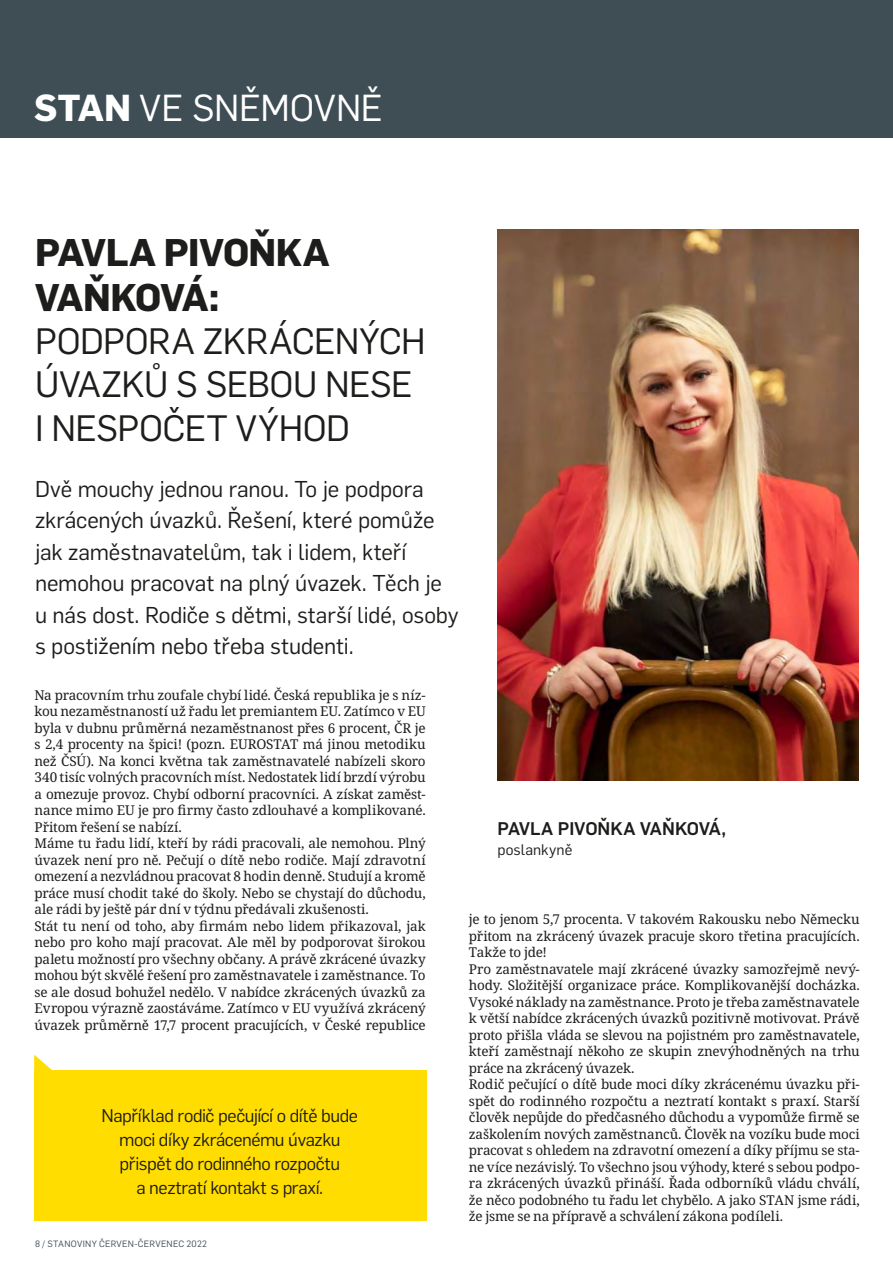
<style>
.page{position:relative;width:893px;height:1263px;background:#fff}
.page>*{position:absolute;margin:0;border:0;box-sizing:border-box;transform-origin:0 0}
.t1{font:700 37.8px/45.5px "Flama";letter-spacing:-.02em;color:#1d1d1b}
.t2{font:36.9px "Flama";letter-spacing:-.005em;color:#fff}
.t3{font:36px/43.2px "Flama";letter-spacing:-.015em;color:#1d1d1b}
.t4{font:22.5px/31.5px "Flama";letter-spacing:-.005em;color:#1d1d1b}
.t5{font:18px/24px "Flama";letter-spacing:-.02em;color:#1d1d1b;text-align:center}
.t6{font:500 18px "Flama";letter-spacing:-.005em;color:#1d1d1b}
.t7{font:15px "Flama";letter-spacing:.01em;color:#1d1d1b}
.t8{font:13.5px/16.5px "Noto Serif";letter-spacing:-.015em;color:#1d1d1b}
.t9{font:9px "Flama";letter-spacing:.03em;color:#3f4e55}
.s1{font-weight:700}
</style>
<div class="page">
<div style="left:0;top:0;width:893px;height:138px;background:#3f4e55"></div>
<img style="left:497px;top:230px;width:362px;height:550px">
<svg style="left:34px;top:1054px;width:18px;height:16px"></svg>
<div style="left:34px;top:1070px;width:393px;height:151px;background:#fd0"></div>
<h2 class="t2" style="left:34px;top:83px;width:350px"><span class="s1">STAN</span> VE SNĚMOVNĚ</h2>
<h1 class="t1" style="left:35px;top:227px;width:296px">PAVLA PIVOŇKA<br>VAŇKOVÁ:</h1>
<h3 class="t3" style="left:35px;top:318px;width:392px">PODPORA ZKRÁCENÝCH<br>ÚVAZKŮ S SEBOU NESE<br>I NESPOČET VÝHOD</h3>
<p class="t4" style="left:35px;top:472px;width:425px">Dvě mouchy jednou ranou. To je podpora zkrácených úvazků. Řešení, které pomůže jak zaměstnavatelům, tak i lidem, kteří nemohou pracovat na plný úvazek. Těch je u nás dost. Rodiče s dětmi, starší lidé, osoby s postižením nebo třeba studenti.</p>
<p class="t8" style="left:35px;top:687px;width:393px">Na pracovním trhu zoufale chybí lidé. Česká republika je s níz&shy;kou nezaměstnaností už řadu let premiantem EU. Zatímco v EU byla v dubnu průměrná nezaměstnanost přes 6 procent, ČR je s 2,4 procenty na špici! (pozn. EUROSTAT má jinou metodiku než ČSÚ). Na konci května tak zaměstnavatelé nabízeli skoro 340 tisíc volných pracovních míst. Nedostatek lidí brzdí výrobu a omezuje provoz. Chybí odborní pracovníci. A získat zaměst&shy;nance mimo EU je pro firmy často zdlouhavé a komplikované.<br>Přitom řešení se nabízí.<br>Máme tu řadu lidí, kteří by rádi pracovali, ale nemohou. Plný úvazek není pro ně. Pečují o dítě nebo rodiče. Mají zdravotní omezení a nezvládnou pracovat 8 hodin denně. Studují a kromě práce musí chodit také do školy. Nebo se chystají do důchodu, ale rádi by ještě pár dní v týdnu předávali zkušenosti.<br>Stát tu není od toho, aby firmám nebo lidem přikazoval, jak nebo pro koho mají pracovat. Ale měl by podporovat širokou paletu možností pro všechny občany. A právě zkrácené úvazky mohou být skvělé řešení pro zaměstnavatele i zaměstnance. To se ale dosud bohužel nedělo. V nabídce zkrácených úvazků za Evropou výrazně zaostáváme. Zatímco v EU využívá zkrácený úvazek průměrně 17,7 procent pracujících, v České republice</p>
<h3 class="t5" style="left:101px;top:1102px;width:258px">Například rodič pečující o dítě bude moci díky zkrácenému úvazku přispět do rodinného rozpočtu<br>a neztratí kontakt s praxí.</h3>
<p class="t9" style="left:35px;top:1238px;width:173px">8 / STANOVINY ČERVEN-ČERVENEC 2022</p>
<h3 class="t6" style="left:497px;top:816px;width:230px">PAVLA PIVOŇKA VAŇKOVÁ,</h3>
<p class="t7" style="left:497px;top:839px;width:76px">poslankyně</p>
<p class="t8" style="left:469px;top:911px;width:392px">je to jenom 5,7 procenta. V takovém Rakousku nebo Německu přitom na zkrácený úvazek pracuje skoro třetina pracujících.<br>Takže to jde!<br>Pro zaměstnavatele mají zkrácené úvazky samozřejmě nevý&shy;hody. Složitější organizace práce. Komplikovanější docházka.<br>Vysoké náklady na zaměstnance. Proto je třeba zaměstnavatele k větší nabídce zkrácených úvazků pozitivně motivovat. Právě proto přišla vláda se slevou na pojistném pro zaměstnavatele, kteří zaměstnají někoho ze skupin znevýhodněných na trhu práce na zkrácený úvazek.<br>Rodič pečující o dítě bude moci díky zkrácenému úvazku při&shy;spět do rodinného rozpočtu a neztratí kontakt s praxí. Starší člověk nepůjde do předčasného důchodu a vypomůže firmě se zaškolením nových zaměstnanců. Člověk na vozíku bude moci pracovat s ohledem na zdravotní omezení a díky příjmu se sta&shy;ne více nezávislý. To všechno jsou výhody, které s sebou podpo&shy;ra zkrácených úvazků přináší. Řada odborníků vládu chválí, že něco podobného tu řadu let chybělo. A jako STAN jsme rádi, že jsme se na přípravě a schválení zákona podíleli.</p>
</div>
